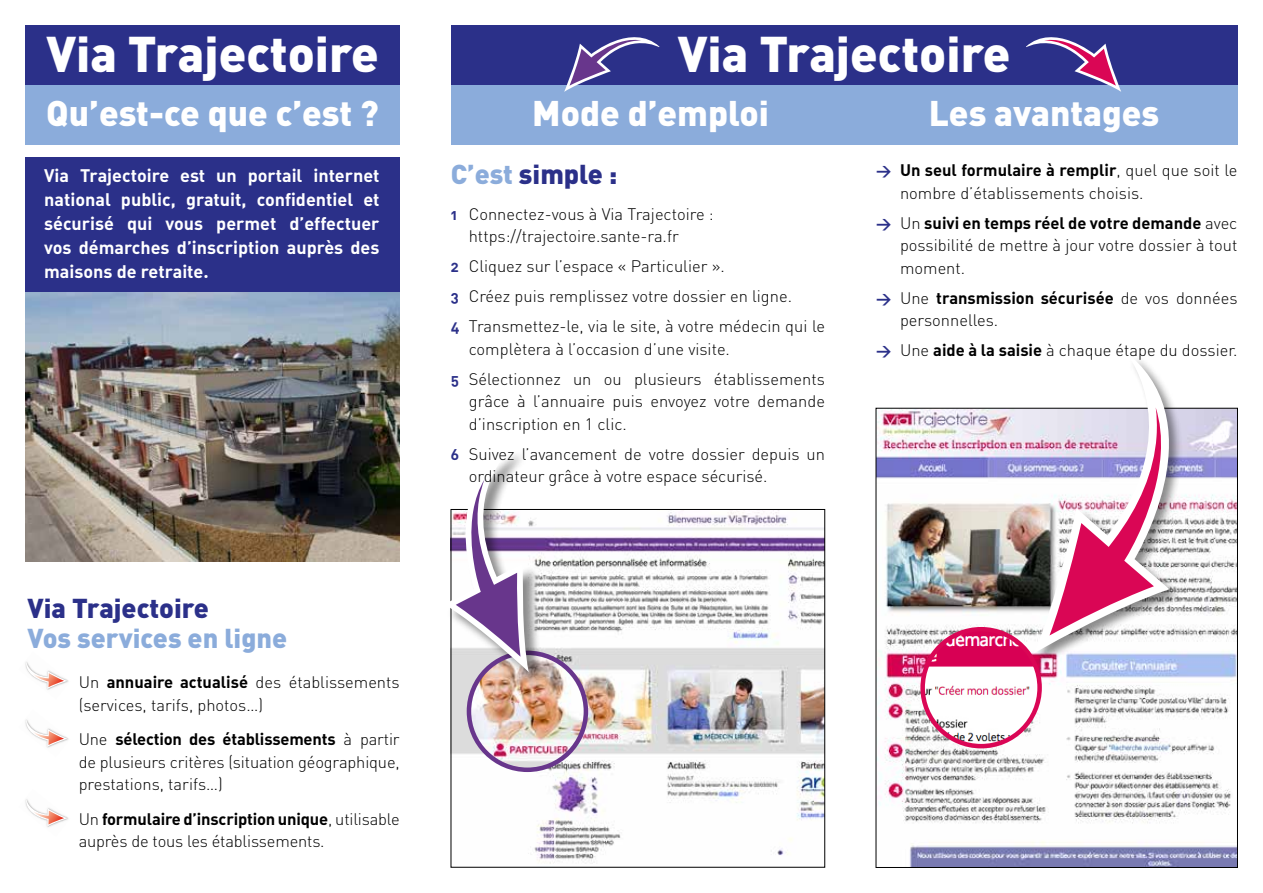
<style>
.page{position:relative;width:1263px;height:893px;background:#fff}
.page>*{position:absolute;margin:0;border:0;box-sizing:border-box;transform-origin:0 0}
.t1{font:900 49.5px "DIN";color:#fff}
.t2{font:900 35.25px "DIN";color:#fff}
.t3{font:900 27px "DIN";color:#2b3089}
.t4{font:900 27px "DIN";color:#8bacdb}
.t5{font:18px/24px "DIN Bold Alternate";color:#fff;text-align:justify}
.t6{font:300 16.5px/22.5px "DIN";color:#000}
.t7{font:16.5px "DIN Bold Alternate";letter-spacing:-.01em;color:#000}
.s1{font-family:"DIN Bold Alternate";font-weight:400}
.s2{font-family:"DIN";font-weight:300}
.s3{color:#8bacdb}
.s4{font-family:"DIN Bold Alternate";font-weight:400;font-size:15px;color:#2b3089}
.s5{font-size:15px;color:#2b3089}
</style>
<div class="page">
<div style="left:26px;top:157px;width:374px;height:187px;background:#2b3089"></div>
<div style="left:26px;top:26px;width:374px;height:119px;background:#8bacdb"></div>
<div style="left:451px;top:26px;width:786px;height:119px;background:#8bacdb"></div>
<div style="left:26px;top:26px;width:374px;height:59px;background:#2b3089"></div>
<svg style="left:26px;top:662px;width:42px;height:27px"></svg>
<svg style="left:26px;top:720px;width:42px;height:27px"></svg>
<svg style="left:26px;top:799px;width:42px;height:27px"></svg>
<div style="left:451px;top:26px;width:786px;height:59px;background:#2b3089"></div>
<img style="left:26px;top:292px;width:374px;height:269px">
<img style="left:453px;top:511px;width:370px;height:353px">
<svg style="left:1026px;top:25px;width:95px;height:67px"></svg>
<svg style="left:564px;top:25px;width:95px;height:67px"></svg>
<img style="left:469px;top:653px;width:117px;height:117px;border-radius:58px">
<div style="left:467px;top:651px;width:121px;height:121px;border:4px solid #68368c;border-radius:50%"></div>
<div style="left:447px;top:449px;width:98px;height:239px;background:#000;opacity:.45"></div>
<svg style="left:447px;top:449px;width:82px;height:223px"></svg>
<img style="left:878px;top:410px;width:358px;height:456px">
<img style="left:923px;top:629px;width:116px;height:117px;border-radius:58px">
<div style="left:920px;top:627px;width:122px;height:121px;border:4px solid #da0655;border-radius:50%"></div>
<div style="left:1032px;top:355px;width:151px;height:311px;background:#000;opacity:.45"></div>
<svg style="left:1033px;top:356px;width:181px;height:298px"></svg>
<svg style="left:1049px;top:407px;width:113px;height:228px"></svg>
<h1 class="t1" style="left:46px;top:21px;width:334px">Via Trajectoire</h1>
<h1 class="t1" style="left:678px;top:21px;width:334px">Via Trajectoire</h1>
<h2 class="t2" style="left:46px;top:90px;width:334px">Qu’est-ce que c’est ?</h2>
<h2 class="t2" style="left:532px;top:90px;width:238px">Mode d’emploi</h2>
<h2 class="t2" style="left:929px;top:90px;width:232px">Les avantages</h2>
<p class="t5" style="left:44px;top:163px;width:337px">Via Trajectoire est un portail internet national public, gratuit, confidentiel et sécurisé qui vous permet d’effectuer vos démarches d’inscription auprès des maisons de retraite.</p>
<h3 class="t3" style="left:28px;top:590px;width:183px">Via Trajectoire</h3>
<h3 class="t4" style="left:28px;top:620px;width:261px">Vos services en ligne</h3>
<p class="t6" style="left:79px;top:671px;width:323px">Un <span class="s1">annuaire actualisé</span> des établissements (services, tarifs, photos…)</p>
<p class="t7" style="left:79px;top:729px;width:323px"><span class="s2">Une</span> sélection des établissements <span class="s2">à partir</span></p>
<p class="t6" style="left:79px;top:750px;width:323px">de plusieurs critères (situation géographique, prestations, tarifs…)</p>
<p class="t7" style="left:79px;top:808px;width:323px"><span class="s2">Un</span> formulaire d’inscription unique<span class="s2">, utilisable</span></p>
<p class="t6" style="left:79px;top:830px;width:247px">auprès de tous les établissements.</p>
<h3 class="t3" style="left:451px;top:156px;width:168px"><span class="s3">C’est</span> simple :</h3>
<p class="t6" style="left:469px;top:202px;width:246px;text-indent:-18px"><span class="s4">1</span> Connectez-vous à Via Trajectoire : https://trajectoire.sante-ra.fr</p>
<p class="t6" style="left:451px;top:251px;width:376px;line-height:30px"><span class="s4">2</span> Cliquez sur l’espace « Particulier ».<br><span class="s4">3</span> Créez puis remplissez votre dossier en ligne.<br><span class="s4">4</span> Transmettez-le, via le site, à votre médecin qui le</p>
<p class="t6" style="left:451px;top:334px;width:376px;line-height:30px;text-indent:18px">complètera à l’occasion d’une visite.<br><span class="s4">5</span> Sélectionnez un ou plusieurs établissements</p>
<p class="t6" style="left:469px;top:390px;width:358px">grâce à l’annuaire puis envoyez votre demande d’inscription en 1 clic.</p>
<p class="t6" style="left:469px;top:442px;width:358px;text-indent:-18px"><span class="s4">6</span> Suivez l’avancement de votre dossier depuis un ordinateur grâce à votre espace sécurisé.</p>
<p class="t7" style="left:876px;top:159px;width:363px"><span class="s5">&gt;</span> Un seul formulaire à remplir<span class="s2">, quel que soit le</span></p>
<p class="t6" style="left:900px;top:181px;width:245px">nombre d’établissements choisis.</p>
<p class="t7" style="left:876px;top:212px;width:363px"><span class="s5">&gt;</span> <span class="s2">Un</span> suivi en temps réel de votre demande <span class="s2">avec</span></p>
<p class="t6" style="left:900px;top:234px;width:339px">possibilité de mettre à jour votre dossier à tout moment.</p>
<p class="t7" style="left:876px;top:287px;width:363px"><span class="s5">&gt;</span> <span class="s2">Une</span> transmission sécurisée <span class="s2">de vos données</span></p>
<p class="t6" style="left:876px;top:305px;width:363px;line-height:30px;text-indent:24px">personnelles.<br><span class="s4">&gt;</span> Une <span class="s1">aide à la saisie</span> à chaque étape du dossier.</p>
</div>
